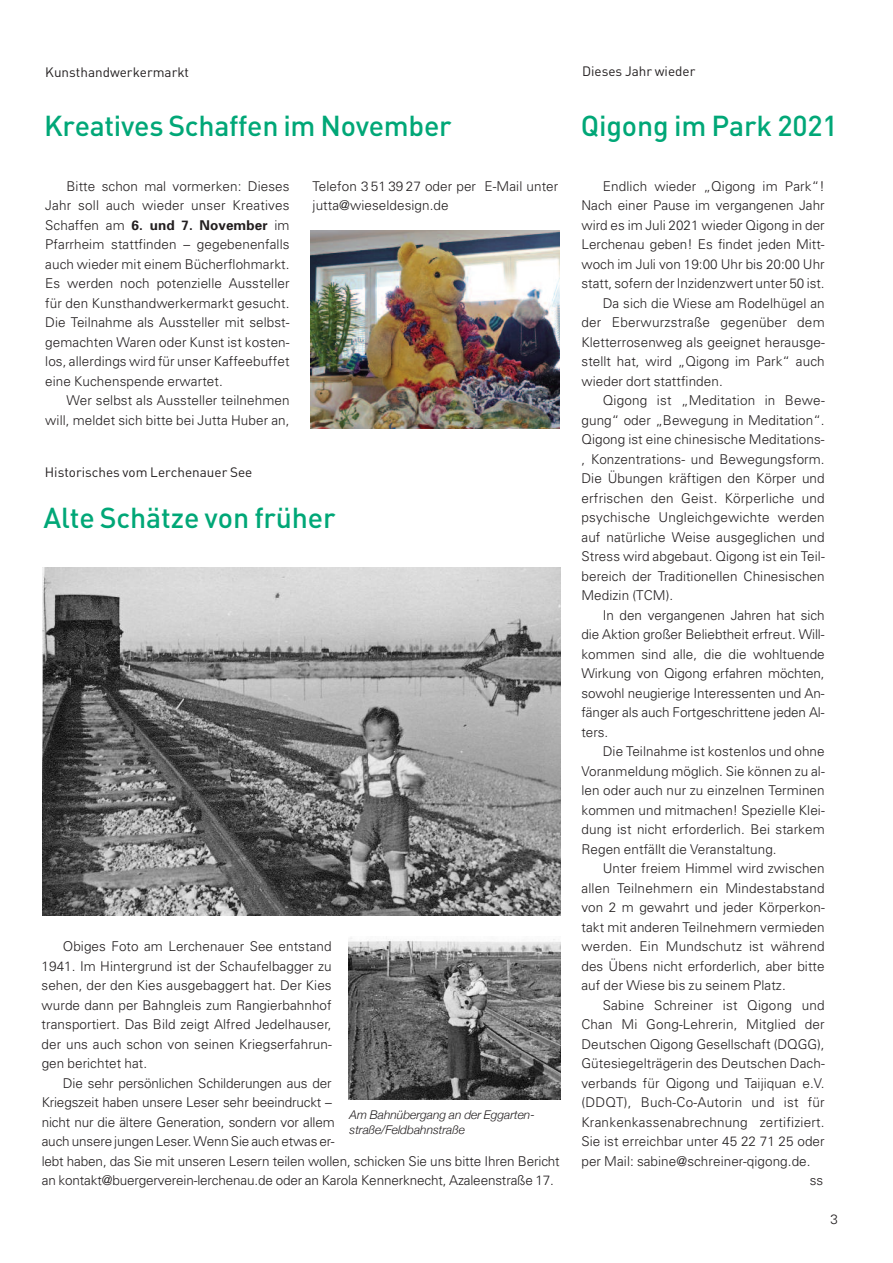
<style>
.page{position:relative;width:893px;height:1263px;background:#fff}
.page>*{position:absolute;margin:0;border:0;box-sizing:border-box;transform-origin:0 0}
.t1{font:500 28.5px "DIN Pro";letter-spacing:-.005em;color:#00a777}
.t2{font:300 13.5px/19.5px "Univers";letter-spacing:.005em;color:#231f20;text-align:justify}
.t3{font:13.5px "DIN Pro";color:#231f20}
.t4{font:italic 300 12px/15px "Helvetica Neue";color:#231f20}
.s1{font-weight:700}
</style>
<div class="page">
<img style="left:43px;top:567px;width:518px;height:348px">
<img style="left:310px;top:230px;width:250px;height:199px">
<img style="left:348px;top:938px;width:213px;height:162px">
<p class="t3" style="left:45px;top:67px;width:145px">Kunsthandwerkermarkt</p>
<h1 class="t1" style="left:44px;top:116px;width:409px">Kreatives Schaffen im November</h1>
<p class="t2" style="left:45px;top:177px;width:246px;text-indent:21px">Bitte schon mal vormerken: Dieses Jahr soll auch wieder unser Kreatives Schaffen am <span class="s1">6. und 7. November</span> im Pfarrheim stattfinden – gegebenenfalls auch wieder mit einem Bücherflohmarkt.<br>Es werden noch potenzielle Aussteller für den Kunsthandwerkermarkt gesucht.<br>Die Teilnahme als Aussteller mit selbst&shy;gemachten Waren oder Kunst ist kosten&shy;los, allerdings wird für unser Kaffeebuffet eine Kuchenspende erwartet.</p>
<p class="t2" style="left:45px;top:392px;width:246px;text-align:right">Wer selbst als Aussteller teilnehmen will, meldet sich bitte bei Jutta Huber an,</p>
<p class="t2" style="left:313px;top:177px;width:247px">Telefon 3 51 39 27 oder per E-Mail unter jutta@wieseldesign.de</p>
<p class="t3" style="left:45px;top:468px;width:209px">Historisches vom Lerchenauer See</p>
<h1 class="t1" style="left:43px;top:507px;width:294px">Alte Schätze von früher</h1>
<p class="t2" style="left:42px;top:938px;width:292px;text-indent:21px">Obiges Foto am Lerchenauer See entstand 1941. Im Hintergrund ist der Schaufelbagger zu sehen, der den Kies ausgebaggert hat. Der Kies wurde dann per Bahngleis zum Rangierbahnhof transportiert. Das Bild zeigt Alfred Jedelhauser, der uns auch schon von seinen Kriegserfahrun&shy;gen berichtet hat.</p>
<p class="t2" style="left:42px;top:1074px;width:520px;text-align:left;text-indent:21px">Die sehr persönlichen Schilderungen aus der<br>Kriegszeit haben unsere Leser sehr beeindruckt –<br>nicht nur die ältere Generation, sondern vor allem<br>auch unsere jungen Leser. Wenn Sie auch etwas er-<br>lebt haben, das Sie mit unseren Lesern teilen wollen, schicken Sie uns bitte Ihren Bericht an kontakt@buergerverein-lerchenau.de oder an Karola Kennerknecht, Azaleenstraße 17.</p>
<p class="t4" style="left:350px;top:1107px;width:187px">Am Bahnübergang an der Eggarten&shy;straße/Feldbahnstraße</p>
<p class="t3" style="left:582px;top:66px;width:115px">Dieses Jahr wieder</p>
<h1 class="t1" style="left:581px;top:116px;width:258px">Qigong im Park 2021</h1>
<p class="t2" style="left:603px;top:177px;width:223px">Endlich wieder „Qigong im Park“!</p>
<p class="t2" style="left:581px;top:197px;width:245px">Nach einer Pause im vergangenen Jahr</p>
<p class="t2" style="left:581px;top:216px;width:245px">wird es im Juli 2021 wieder Qigong in der</p>
<p class="t2" style="left:581px;top:236px;width:245px">Lerchenau geben! Es findet jeden Mitt-</p>
<p class="t2" style="left:581px;top:255px;width:245px">woch im Juli von 19:00 Uhr bis 20:00 Uhr</p>
<p class="t2" style="left:581px;top:275px;width:245px">statt, sofern der Inzidenzwert unter 50 ist.</p>
<p class="t2" style="left:603px;top:294px;width:223px">Da sich die Wiese am Rodelhügel an</p>
<p class="t2" style="left:581px;top:314px;width:245px">der Eberwurzstraße gegenüber dem</p>
<p class="t2" style="left:581px;top:333px;width:245px">Kletterrosenweg als geeignet herausge-</p>
<p class="t2" style="left:581px;top:353px;width:245px">stellt hat, wird „Qigong im Park“ auch</p>
<p class="t2" style="left:581px;top:372px;width:143px">wieder dort stattfinden.</p>
<p class="t2" style="left:603px;top:392px;width:224px">Qigong ist „Meditation in Bewe-</p>
<p class="t2" style="left:581px;top:411px;width:245px">gung“ oder „Bewegung in Meditation“.</p>
<p class="t2" style="left:581px;top:431px;width:245px">Qigong ist eine chinesische Meditations-</p>
<p class="t2" style="left:581px;top:450px;width:245px">, Konzentrations- und Bewegungsform.</p>
<p class="t2" style="left:581px;top:470px;width:245px">Die Übungen kräftigen den Körper und</p>
<p class="t2" style="left:581px;top:489px;width:245px">erfrischen den Geist. Körperliche und</p>
<p class="t2" style="left:581px;top:509px;width:245px">psychische Ungleichgewichte werden</p>
<p class="t2" style="left:581px;top:528px;width:245px">auf natürliche Weise ausgeglichen und</p>
<p class="t2" style="left:581px;top:548px;width:245px">Stress wird abgebaut. Qigong ist ein Teil-</p>
<p class="t2" style="left:581px;top:567px;width:245px">bereich der Traditionellen Chinesischen</p>
<p class="t2" style="left:581px;top:587px;width:93px">Medizin (TCM).</p>
<p class="t2" style="left:603px;top:606px;width:223px">In den vergangenen Jahren hat sich</p>
<p class="t2" style="left:581px;top:626px;width:245px">die Aktion großer Beliebtheit erfreut. Will-</p>
<p class="t2" style="left:581px;top:645px;width:245px">kommen sind alle, die die wohltuende</p>
<p class="t2" style="left:581px;top:665px;width:245px">Wirkung von Qigong erfahren möchten,</p>
<p class="t2" style="left:581px;top:684px;width:245px">sowohl neugierige Interessenten und An-</p>
<p class="t2" style="left:581px;top:704px;width:245px">fänger als auch Fortgeschrittene jeden Al-</p>
<p class="t2" style="left:581px;top:723px;width:28px">ters.</p>
<p class="t2" style="left:603px;top:743px;width:223px">Die Teilnahme ist kostenlos und ohne</p>
<p class="t2" style="left:581px;top:762px;width:245px">Voranmeldung möglich. Sie können zu al-</p>
<p class="t2" style="left:581px;top:782px;width:245px">len oder auch nur zu einzelnen Terminen</p>
<p class="t2" style="left:581px;top:801px;width:245px">kommen und mitmachen! Spezielle Klei-</p>
<p class="t2" style="left:581px;top:821px;width:245px">dung ist nicht erforderlich. Bei starkem</p>
<p class="t2" style="left:581px;top:840px;width:197px">Regen entfällt die Veranstaltung.</p>
<p class="t2" style="left:603px;top:860px;width:223px">Unter freiem Himmel wird zwischen</p>
<p class="t2" style="left:581px;top:879px;width:245px">allen Teilnehmern ein Mindestabstand</p>
<p class="t2" style="left:581px;top:899px;width:245px">von 2 m gewahrt und jeder Körperkon-</p>
<p class="t2" style="left:581px;top:918px;width:245px">takt mit anderen Teilnehmern vermieden</p>
<p class="t2" style="left:581px;top:938px;width:245px">werden. Ein Mundschutz ist während</p>
<p class="t2" style="left:581px;top:957px;width:245px">des Übens nicht erforderlich, aber bitte</p>
<p class="t2" style="left:581px;top:977px;width:206px">auf der Wiese bis zu seinem Platz.</p>
<p class="t2" style="left:603px;top:996px;width:223px">Sabine Schreiner ist Qigong und</p>
<p class="t2" style="left:581px;top:1016px;width:245px">Chan Mi Gong-Lehrerin, Mitglied der</p>
<p class="t2" style="left:581px;top:1035px;width:245px">Deutschen Qigong Gesellschaft (DQGG),</p>
<p class="t2" style="left:581px;top:1055px;width:245px">Gütesiegelträgerin des Deutschen Dach-</p>
<p class="t2" style="left:581px;top:1074px;width:245px">verbands für Qigong und Taijiquan e.V.</p>
<p class="t2" style="left:581px;top:1094px;width:245px">(DDQT), Buch-Co-Autorin und ist für</p>
<p class="t2" style="left:581px;top:1113px;width:245px">Krankenkassenabrechnung zertifiziert.</p>
<p class="t2" style="left:581px;top:1133px;width:245px">Sie ist erreichbar unter 45 22 71 25 oder</p>
<p class="t2" style="left:581px;top:1152px;width:231px">per Mail: sabine@schreiner-qigong.de.</p>
<p class="t2" style="left:810px;top:1172px;width:15px">ss</p>
<p class="t2" style="left:830px;top:1211px;width:9px">3</p>
</div>
